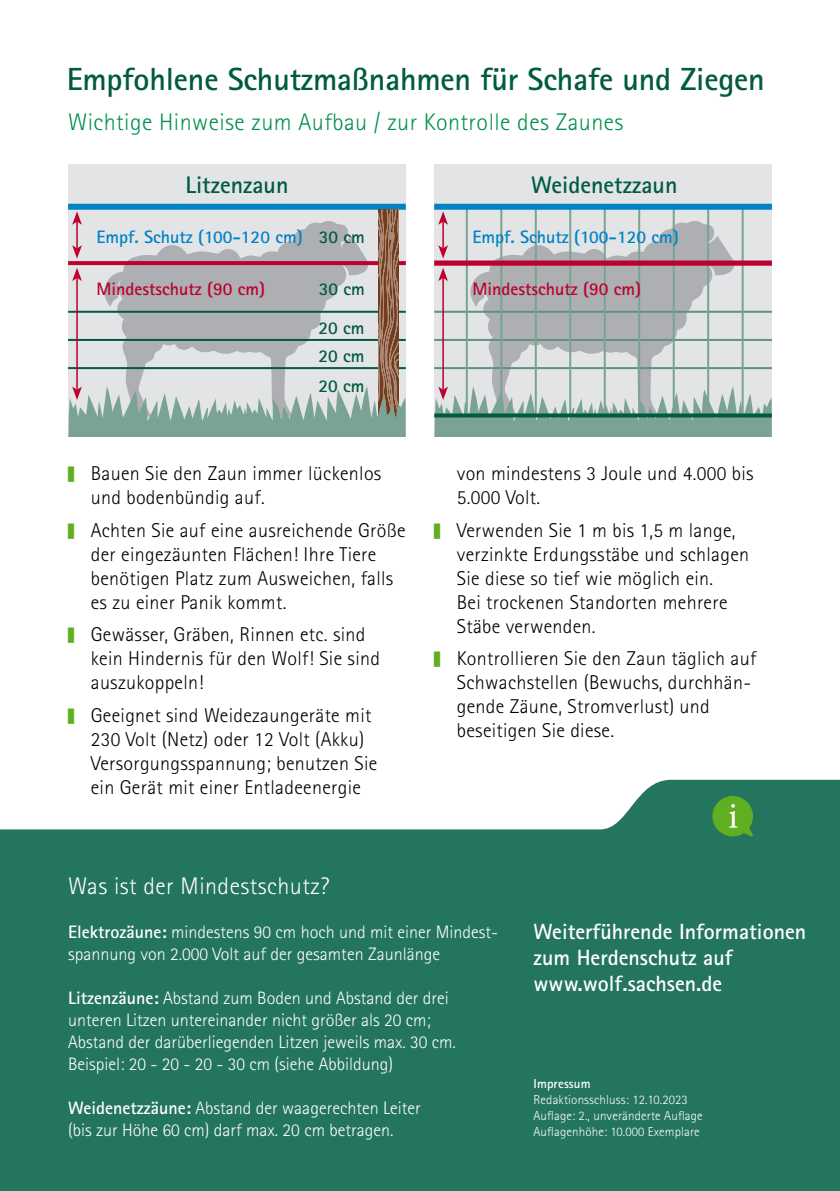
<style>
.page{position:relative;width:840px;height:1191px;background:#fff}
.page>*{position:absolute;margin:0;border:0;box-sizing:border-box;transform-origin:0 0}
.HL2-H1_16_22_5{font:700 32px "Rotis Sans Serif Pro";letter-spacing:-.005em;color:#005b40}
.SUB-H2_12_15{font:300 24px "Rotis Sans Serif Pro";letter-spacing:.02em;color:#00904b}
.t1{font:700 24px "Rotis Sans Serif Pro";color:#005b40}
.SUB-H2_12_15-2{font:300 24px "Rotis Sans Serif Pro";letter-spacing:.02em;color:#fff}
.RS-TEXT_11_13{font:700 22px/26px "Rotis Sans Serif Pro";color:#fff}
.LISTE_10_12{font:300 20px/24px "Rotis Sans Serif Pro";letter-spacing:.015em;color:#000}
.TEXT_9_11{font:300 18px/22px "Rotis Sans Serif Pro";color:#fff}
.t2{font:700 18px "Rotis Sans Serif Pro";color:#0082c7}
.t3{font:700 18px "Rotis Sans Serif Pro";color:#bc0030}
.t4{font:700 18px/27.8px "Rotis Sans Serif Pro";color:#005b40}
.BILDNACHWEIS_IMPRESSUM_6_5_8{font:300 13px "Rotis Sans Serif Pro";letter-spacing:.01em;color:#fff}
.BILDNACHWEIS_IMPRESSUM_6_5_8-2{font:700 13px "Rotis Sans Serif Pro";letter-spacing:.01em;color:#fff}
.s1{font-family:"Arial";font-weight:400;font-size:12.6px;color:#60af20}
.s2{font-weight:700}
</style>
<div class="page">
<svg style="left:0;top:780px;width:839px;height:411px;fill:#24755d"></svg>
<svg style="left:712px;top:796px;width:41px;height:41px"></svg>
<div style="left:68px;top:164px;width:337px;height:273px;background:#e3e4e6"></div>
<div style="left:68px;top:204px;width:337px;height:6px;background:#0082c7"></div>
<svg style="left:68px;top:207px;width:337px;height:230px"></svg>
<div style="left:434px;top:164px;width:337px;height:273px;background:#e3e4e6"></div>
<svg style="left:469px;top:220px;width:264px;height:166px;fill:#aeafb2"></svg>
<hr style="left:434px;top:311px;width:337px;height:2px;background:#5f9280">
<hr style="left:434px;top:339px;width:337px;height:2px;background:#5f9280">
<hr style="left:434px;top:367px;width:337px;height:2px;background:#5f9280">
<hr style="left:442px;top:278px;width:1px;height:112px;background:#bc0030">
<svg style="left:438px;top:268px;width:9px;height:13px"></svg>
<svg style="left:438px;top:211px;width:9px;height:48px"></svg>
<hr style="left:465px;top:208px;width:2px;height:208px;background:#7aa394">
<hr style="left:500px;top:208px;width:2px;height:208px;background:#7aa394">
<hr style="left:534px;top:208px;width:2px;height:208px;background:#7aa394">
<hr style="left:569px;top:208px;width:2px;height:208px;background:#7aa394">
<hr style="left:603px;top:208px;width:2px;height:208px;background:#7aa394">
<hr style="left:638px;top:208px;width:2px;height:208px;background:#7aa394">
<hr style="left:672px;top:208px;width:2px;height:208px;background:#7aa394">
<hr style="left:706px;top:208px;width:2px;height:208px;background:#7aa394">
<hr style="left:741px;top:208px;width:2px;height:208px;background:#7aa394">
<div style="left:434px;top:260px;width:337px;height:6px;background:#bc0030"></div>
<svg style="left:434px;top:386px;width:337px;height:51px"></svg>
<svg style="left:434px;top:413px;width:337px;height:4px"></svg>
<div style="left:434px;top:204px;width:337px;height:6px;background:#0082c7"></div>
<h1 class="HL2-H1_16_22_5" style="left:67px;top:59px;width:699px">Empfohlene Schutzmaßnahmen für Schafe und Ziegen</h1>
<h2 class="SUB-H2_12_15" style="left:68px;top:108px;width:556px">Wichtige Hinweise zum Aufbau / zur Kontrolle des Zaunes</h2>
<p class="t1" style="left:185px;top:169px;width:105px">Litzenzaun</p>
<p class="t2" style="left:96px;top:225px;width:207px">Empf. Schutz (100-120 cm)</p>
<p class="t3" style="left:96px;top:277px;width:170px">Mindestschutz (90 cm)</p>
<p class="t4" style="left:319px;top:275px;width:47px">30 cm</p>
<p class="t4" style="left:319px;top:222px;width:47px">30 cm</p>
<p class="t4" style="left:318px;top:314px;width:47px">20 cm<br>20 cm</p>
<p class="t4" style="left:318px;top:372px;width:47px">20 cm</p>
<p class="t1" style="left:531px;top:169px;width:148px">Weidenetzzaun</p>
<p class="t2" style="left:472px;top:225px;width:207px">Empf. Schutz (100-120 cm)</p>
<p class="t3" style="left:472px;top:277px;width:170px">Mindestschutz (90 cm)</p>
<p class="LISTE_10_12" style="left:91px;top:462px;width:292px;text-indent:-23px"><span class="s1">█</span> Bauen Sie den Zaun immer lückenlos und bodenbündig auf.</p>
<p class="LISTE_10_12" style="left:91px;top:518px;width:316px;text-indent:-23px"><span class="s1">█</span> Achten Sie auf eine ausreichende Größe der eingezäunten Flächen! Ihre Tiere benötigen Platz zum Ausweichen, falls es zu einer Panik kommt.</p>
<p class="LISTE_10_12" style="left:91px;top:623px;width:290px;text-indent:-23px"><span class="s1">█</span> Gewässer, Gräben, Rinnen etc. sind kein Hindernis für den Wolf! Sie sind auszukoppeln!</p>
<p class="LISTE_10_12" style="left:91px;top:703px;width:288px;text-indent:-23px"><span class="s1">█</span> Geeignet sind Weidezaungeräte mit 230 Volt (Netz) oder 12 Volt (Akku)<br>Versorgungsspannung; benutzen Sie ein Gerät mit einer Entladeenergie</p>
<p class="LISTE_10_12" style="left:456px;top:462px;width:298px">von mindestens 3 Joule und 4.000 bis<br>5.000 Volt.</p>
<p class="LISTE_10_12" style="left:456px;top:518px;width:293px;text-indent:-23px"><span class="s1">█</span> Verwenden Sie 1 m bis 1,5 m lange, verzinkte Erdungsstäbe und schlagen<br>Sie diese so tief wie möglich ein.<br>Bei trockenen Standorten mehrere<br>Stäbe verwenden.</p>
<p class="LISTE_10_12" style="left:456px;top:647px;width:301px;text-indent:-23px"><span class="s1">█</span> Kontrollieren Sie den Zaun täglich auf Schwachstellen (Bewuchs, durchhän&shy;gende Zäune, Stromverlust) und beseitigen Sie diese.</p>
<h2 class="SUB-H2_12_15-2" style="left:68px;top:872px;width:263px">Was ist der Mindestschutz?</h2>
<p class="TEXT_9_11" style="left:68px;top:921px;width:431px"><span class="s2">Elektrozäune:</span> mindestens 90 cm hoch und mit einer Mindest&shy;spannung von 2.000 Volt auf der gesamten Zaunlänge</p>
<p class="TEXT_9_11" style="left:68px;top:987px;width:389px"><span class="s2">Litzenzäune:</span> Abstand zum Boden und Abstand der drei unteren Litzen untereinander nicht größer als 20 cm; Abstand der darüberliegenden Litzen jeweils max. 30 cm.<br>Beispiel: 20 - 20 - 20 - 30 cm (siehe Abbildung)</p>
<p class="TEXT_9_11" style="left:68px;top:1097px;width:354px"><span class="s2">Weidenetzzäune:</span> Abstand der waagerechten Leiter (bis zur Höhe 60 cm) darf max. 20 cm betragen.</p>
<p class="RS-TEXT_11_13" style="left:533px;top:918px;width:274px">Weiterführende Informationen zum Herdenschutz auf www.wolf.sachsen.de</p>
<p class="BILDNACHWEIS_IMPRESSUM_6_5_8-2" style="left:533px;top:1075px;width:59px">Impressum</p>
<p class="BILDNACHWEIS_IMPRESSUM_6_5_8" style="left:533px;top:1092px;width:155px">Redaktionsschluss: 12.10.2023</p>
<p class="BILDNACHWEIS_IMPRESSUM_6_5_8" style="left:533px;top:1108px;width:171px">Auflage: 2., unveränderte Auflage</p>
<p class="BILDNACHWEIS_IMPRESSUM_6_5_8" style="left:533px;top:1124px;width:168px">Auflagenhöhe: 10.000 Exemplare</p>
</div>
